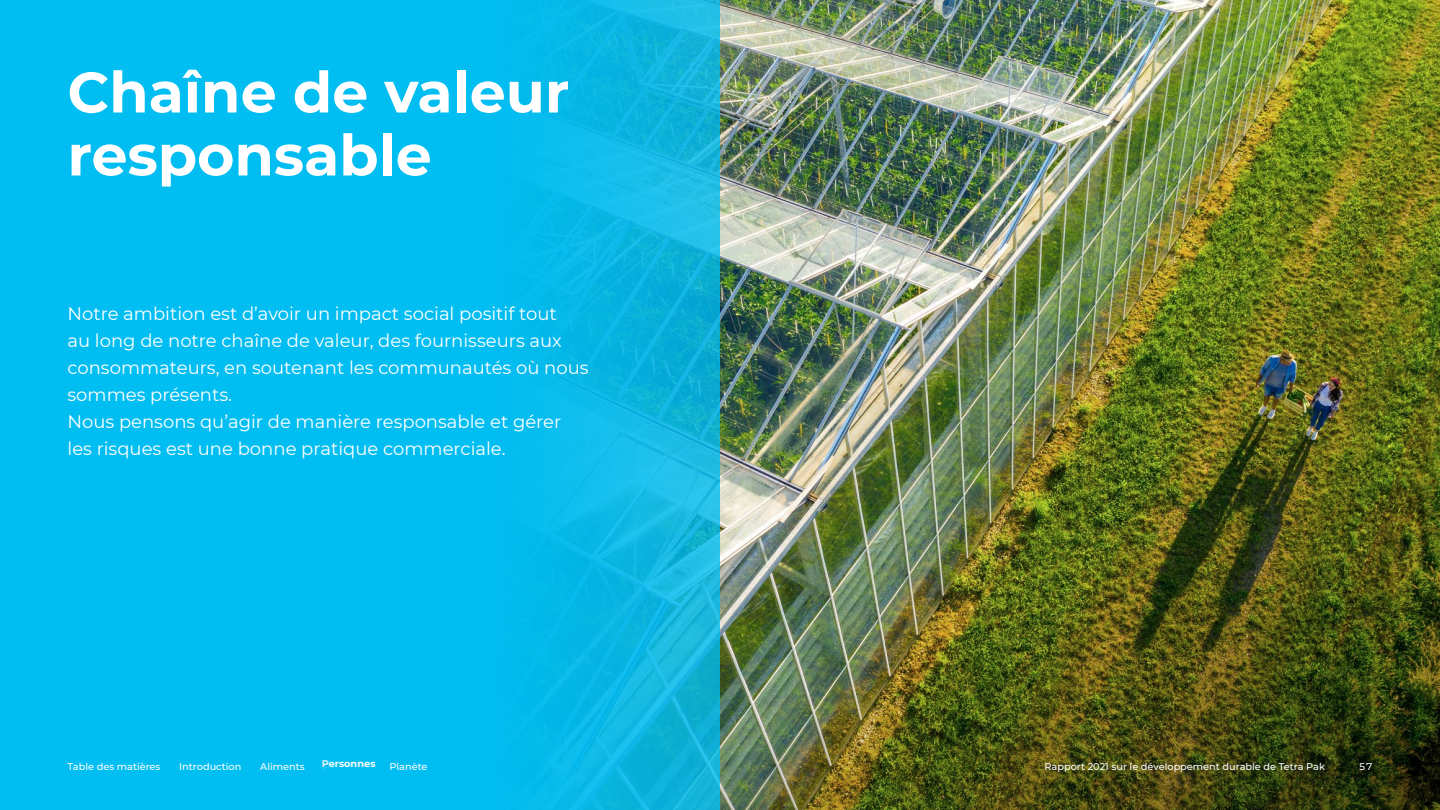
<style>
.page{position:relative;width:1440px;height:810px;background:#fff}
.page>*{position:absolute;margin:0;border:0;box-sizing:border-box;transform-origin:0 0}
.t1{font:700 57px/63px "Montserrat";color:#fff}
.t2{font:18px/27px "Montserrat";color:#fff}
.t3{font:500 9.75px "Montserrat";color:#fff}
.t4{font:700 9.75px "Montserrat";color:#fff}
</style>
<div class="page">
<img style="left:720px;top:0;width:720px;height:279px">
<svg style="left:0;top:0;width:720px;height:810px;background:#03bbee"></svg>
<img style="left:720px;top:279px;width:720px;height:531px">
<div style="left:322px;top:758px;width:58px;height:18px;background:#00bdf2"></div>
<h1 class="t1" style="left:68px;top:58px;width:503px">Chaîne de valeur responsable</h1>
<p class="t2" style="left:68px;top:299px;width:523px">Notre ambition est d’avoir un impact social positif tout<br>au long de notre chaîne de valeur, des fournisseurs aux consommateurs, en soutenant les communautés où nous sommes présents.<br>Nous pensons qu’agir de manière responsable et gérer les risques est une bonne pratique commerciale.</p>
<p class="t3" style="left:68px;top:759px;width:94px">Table des matières</p>
<p class="t3" style="left:179px;top:759px;width:64px">Introduction</p>
<p class="t3" style="left:260px;top:759px;width:46px">Aliments</p>
<p class="t4" style="left:322px;top:757px;width:55px">Personnes</p>
<p class="t3" style="left:323px;top:759px;width:54px">Personnes</p>
<p class="t3" style="left:389px;top:759px;width:40px">Planète</p>
<p class="t3" style="left:1045px;top:759px;width:282px">Rapport 2021 sur le développement durable de Tetra Pak</p>
<p class="t3" style="left:1359px;top:759px;width:15px">57</p>
</div>
